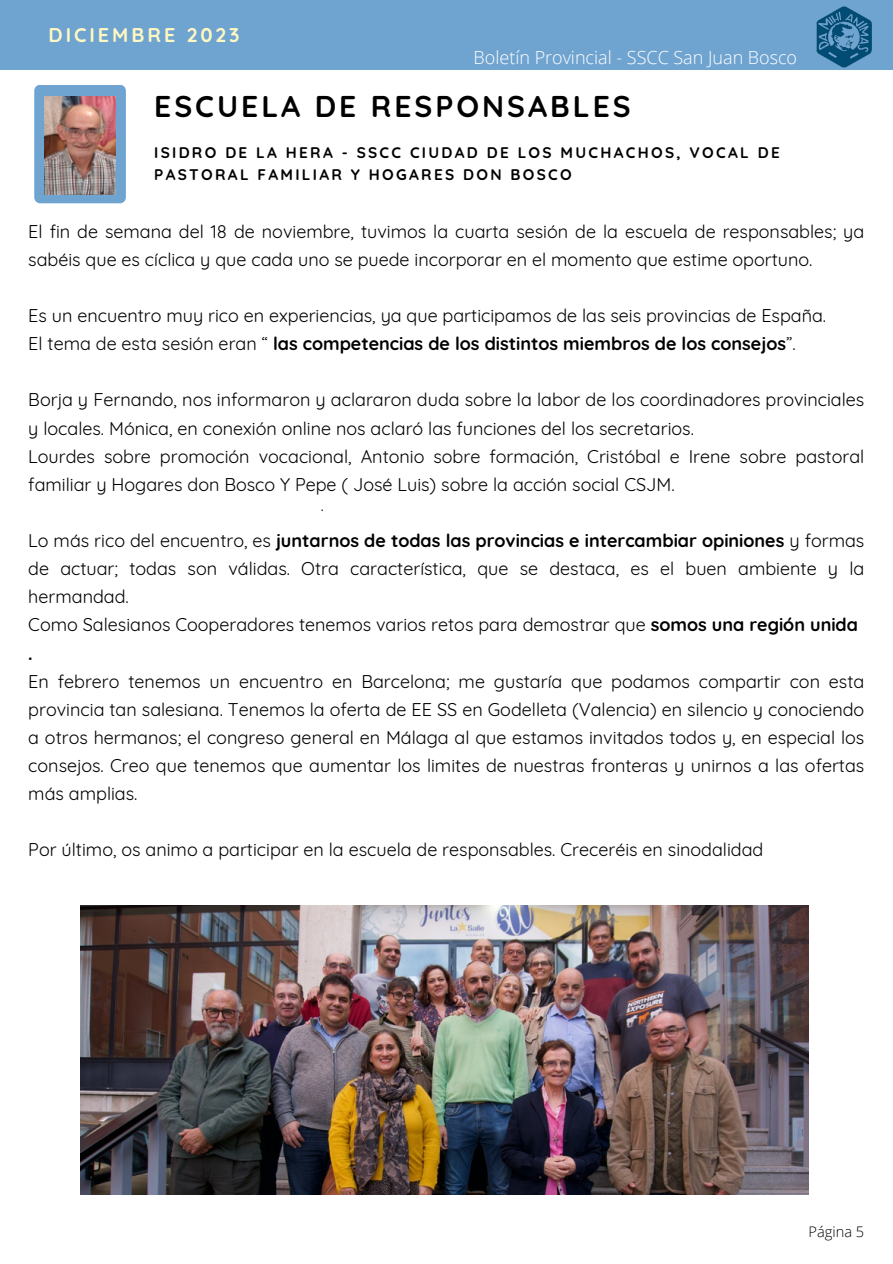
<style>
.page{position:relative;width:893px;height:1264px;background:#fff}
.page>*{position:absolute;margin:0;border:0;box-sizing:border-box;transform-origin:0 0}
.t1{font:700 30px "Quicksand";letter-spacing:.1em;color:#000}
.t2{font:700 19.8px "Quicksand";letter-spacing:.15em;color:#fff8c2}
.t3{font:18px/28px "Quicksand";color:#000}
.t4{font:700 18px "Quicksand";color:#000}
.t5{font:300 18px "Open Sans";color:#fff}
.t6{font:16.35px "Quicksand";color:#000}
.t7{font:700 15.3px/21.3px "Quicksand";letter-spacing:.15em;color:#000}
.t8{font:300 14.55px "Open Sans";color:#000}
.s1{font-weight:400}
.s2{font-weight:700}
</style>
<div class="page">
<div style="left:0;top:1px;width:892px;height:69px;background:#70a4d0"></div>
<img style="left:816px;top:7px;width:56px;height:61px">
<div style="left:34px;top:85px;width:92px;height:118px;background:#70a4d0;border-radius:6px"></div>
<img style="left:45px;top:97px;width:70px;height:98px">
<img style="left:80px;top:905px;width:728px;height:289px">
<p class="t2" style="left:49px;top:22px;width:192px">DICIEMBRE 2023</p>
<p class="t5" style="left:473px;top:45px;width:325px">Boletín Provincial - SSCC San Juan Bosco</p>
<p class="t1" style="left:154px;top:86px;width:478px">ESCUELA DE RESPONSABLES</p>
<p class="t7" style="left:154px;top:142px;width:627px">ISIDRO DE LA HERA - SSCC CIUDAD DE LOS MUCHACHOS, VOCAL DE<br>PASTORAL FAMILIAR Y HOGARES DON BOSCO</p>
<p class="t3" style="left:28px;top:217px;width:837px">El fin de semana del 18 de noviembre, tuvimos la cuarta sesión de la escuela de responsables; ya sabéis que es cíclica y que cada uno se puede incorporar en el momento que estime oportuno.</p>
<p class="t3" style="left:28px;top:301px;width:799px">Es un encuentro muy rico en experiencias, ya que participamos de las seis provincias de España.</p>
<p class="t4" style="left:28px;top:332px;width:768px"><span class="s1">El tema de esta sesión eran “</span> las competencias de los distintos miembros de los consejos<span class="s1">”.</span></p>
<p class="t3" style="left:28px;top:386px;width:837px">Borja y Fernando, nos informaron y aclararon duda sobre la labor de los coordinadores provinciales y locales. Mónica, en conexión online nos aclaró las funciones del los secretarios.</p>
<p class="t3" style="left:28px;top:442px;width:837px">Lourdes sobre promoción vocacional, Antonio sobre formación, Cristóbal e Irene sobre pastoral familiar y Hogares don Bosco Y Pepe ( José Luis) sobre la acción social CSJM.</p>
<p class="t3" style="left:28px;top:526px;width:837px;text-align:justify">Lo más rico del encuentro, es <span class="s2">juntarnos de todas las provincias e intercambiar opiniones</span> y formas de actuar; todas son válidas. Otra característica, que se destaca, es el buen ambiente y la hermandad.</p>
<p class="t3" style="left:28px;top:610px;width:831px">Como Salesianos Cooperadores tenemos varios retos para demostrar que <span class="s2">somos una región unida</span></p>
<p class="t4" style="left:28px;top:641px;width:6px">.</p>
<p class="t3" style="left:28px;top:667px;width:837px;text-align:justify">En febrero tenemos un encuentro en Barcelona; me gustaría que podamos compartir con esta provincia tan salesiana. Tenemos la oferta de EE SS en Godelleta (Valencia) en silencio y conociendo a otros hermanos; el congreso general en Málaga al que estamos invitados todos y, en especial los consejos. Creo que tenemos que aumentar los limites de nuestras fronteras y unirnos a las ofertas más amplias.</p>
<p class="t3" style="left:28px;top:835px;width:736px">Por último, os animo a participar en la escuela de responsables. Creceréis en sinodalidad</p>
<p class="t6" style="left:321px;top:494px;width:4px">.</p>
<p class="t8" style="left:808px;top:1221px;width:57px">Página 5</p>
</div>
